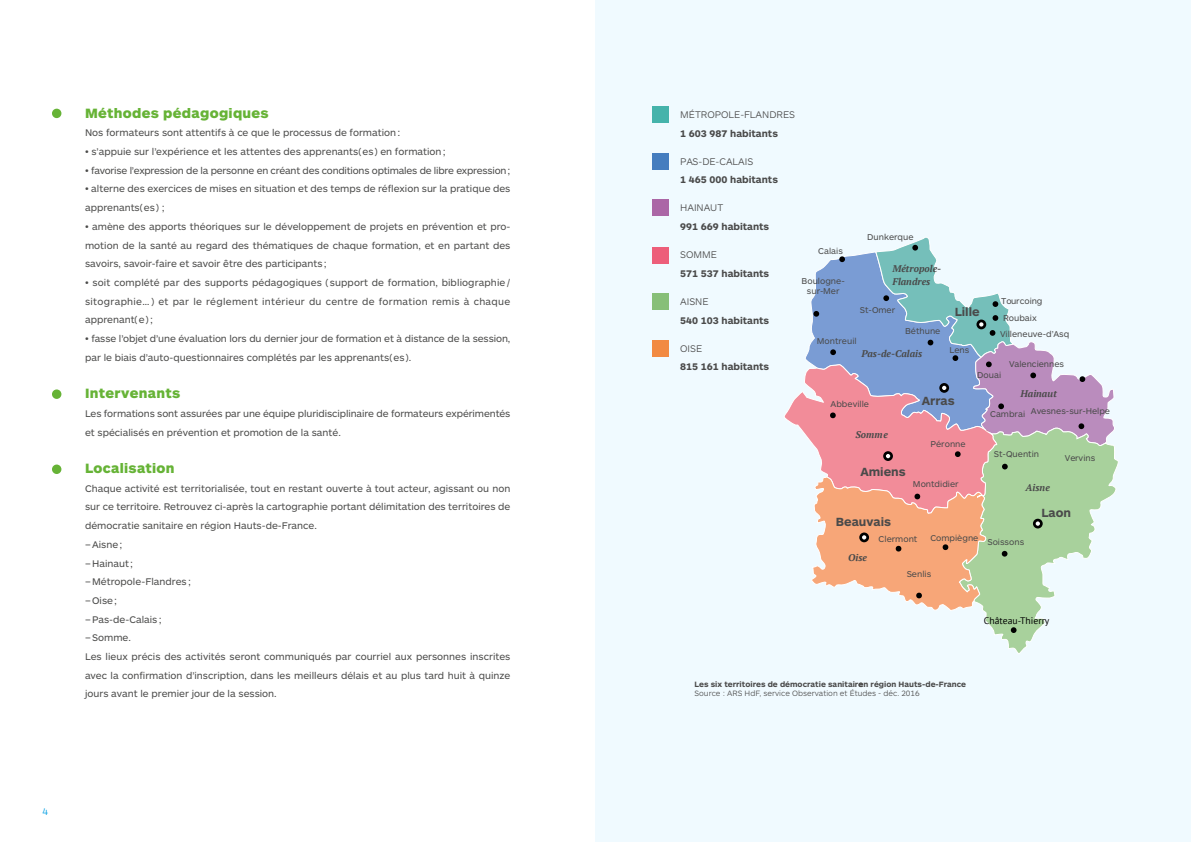
<style>
.page{position:relative;width:1191px;height:842px;background:#fff}
.page>*{position:absolute;margin:0;border:0;box-sizing:border-box;transform-origin:0 0}
.t1{font:900 14px "ARS Maquette";letter-spacing:.02em;color:#66b336}
.t2{font:700 12.3px "ARS Maquette";color:#4a4a4a}
.t3{font:10px/18.7px "ARS Maquette";color:#4a4a49}
.t4{font:700 10px "ARS Maquette";color:#4a4a4a}
.t5{font:10px "ARS Maquette";letter-spacing:-.02em;color:#4a4a49}
.t6{font:300 10px "ARS Maquette";color:#4a4a4a}
.t7{font:300 10px "ARS Maquette";color:#009ee3}
.t8{font:italic 700 9.7px/13.2px "PT Serif";color:#4a4a4a}
.t9{font:9.6px "PT Sans";color:#000}
.t10{font:8.8px/10.5px "ARS Maquette";color:#4a4a4a;text-align:center}
.t11{font:700 8px "ARS Maquette";color:#4a4a4a}
.t12{font:300 8px "ARS Maquette";color:#4a4a4a}
</style>
<div class="page">
<div style="left:595px;top:0;width:596px;height:842px;background:#f0faff"></div>
<svg style="left:784px;top:237px;width:334px;height:417px"></svg>
<div style="left:52px;top:109px;width:9px;height:9px;background:#66b336;border-radius:50%"></div>
<div style="left:52px;top:389px;width:9px;height:10px;background:#66b336;border-radius:50%"></div>
<div style="left:52px;top:464px;width:9px;height:10px;background:#66b336;border-radius:50%"></div>
<div style="left:652px;top:106px;width:16px;height:16px;background:#45b3ab"></div>
<div style="left:652px;top:153px;width:16px;height:16px;background:#457dbf"></div>
<div style="left:652px;top:200px;width:16px;height:16px;background:#ab66a6"></div>
<div style="left:652px;top:247px;width:16px;height:16px;background:#ed5e7a"></div>
<div style="left:652px;top:294px;width:16px;height:16px;background:#87bf78"></div>
<div style="left:653px;top:341px;width:16px;height:16px;background:#f28a42"></div>
<h1 class="t1" style="left:85px;top:104px;width:185px">Méthodes pédagogiques</h1>
<p class="t3" style="left:85px;top:123px;width:317px">Nos formateurs sont attentifs à ce que le processus de formation:</p>
<p class="t3" style="left:85px;top:142px;width:362px">• s’appuie sur l’expérience et les attentes des apprenants(es) en formation;</p>
<p class="t5" style="left:85px;top:164px;width:427px">• favorise l’expression de la personne en créant des conditions optimales de libre expression;</p>
<p class="t3" style="left:85px;top:179px;width:427px">• alterne des exercices de mises en situation et des temps de réflexion sur la pratique des apprenants(es) ;</p>
<p class="t3" style="left:85px;top:217px;width:427px;text-align:justify">• amène des apports théoriques sur le développement de projets en prévention et pro&shy;motion de la santé au regard des thématiques de chaque formation, et en partant des savoirs, savoir-faire et savoir être des participants;</p>
<p class="t3" style="left:85px;top:273px;width:427px;text-align:justify">• soit complété par des supports pédagogiques ( support de formation, bibliographie/ sitographie… ) et par le réglement intérieur du centre de formation remis à chaque apprenant(e);</p>
<p class="t3" style="left:85px;top:329px;width:427px">• fasse l’objet d’une évaluation lors du dernier jour de formation et à distance de la session, par le biais d’auto-questionnaires complétés par les apprenants(es).</p>
<h1 class="t1" style="left:85px;top:384px;width:97px">Intervenants</h1>
<p class="t3" style="left:85px;top:404px;width:427px">Les formations sont assurées par une équipe pluridisciplinaire de formateurs expérimentés et spécialisés en prévention et promotion de la santé.</p>
<h1 class="t1" style="left:85px;top:459px;width:91px">Localisation</h1>
<p class="t3" style="left:85px;top:478px;width:427px">Chaque activité est territorialisée, tout en restant ouverte à tout acteur, agissant ou non sur ce territoire. Retrouvez ci-après la cartographie portant délimitation des territoires de démocratie sanitaire en région Hauts-de-France.<br>–Aisne;<br>–Hainaut;<br>–Métropole-Flandres;<br>–Oise;<br>–Pas-de-Calais;<br>–Somme.<br>Les lieux précis des activités seront communiqués par courriel aux personnes inscrites avec la confirmation d’inscription, dans les meilleurs délais et au plus tard huit à quinze jours avant le premier jour de la session.</p>
<p class="t7" style="left:43px;top:806px;width:7px">4</p>
<p class="t6" style="left:680px;top:108px;width:116px">MÉTROPOLE-FLANDRES</p>
<p class="t4" style="left:680px;top:127px;width:99px">1 603 987 habitants</p>
<p class="t6" style="left:680px;top:155px;width:75px">PAS-DE-CALAIS</p>
<p class="t4" style="left:680px;top:173px;width:99px">1 465 000 habitants</p>
<p class="t6" style="left:680px;top:202px;width:45px">HAINAUT</p>
<p class="t4" style="left:680px;top:220px;width:91px">991 669 habitants</p>
<p class="t6" style="left:680px;top:248px;width:38px">SOMME</p>
<p class="t4" style="left:680px;top:267px;width:91px">571 537 habitants</p>
<p class="t6" style="left:680px;top:295px;width:30px">AISNE</p>
<p class="t4" style="left:680px;top:314px;width:91px">540 103 habitants</p>
<p class="t6" style="left:680px;top:342px;width:24px">OISE</p>
<p class="t4" style="left:680px;top:360px;width:91px">815 161 habitants</p>
<p class="t10" style="left:867px;top:232px;width:48px">Dunkerque</p>
<p class="t10" style="left:818px;top:245px;width:26px">Calais</p>
<p class="t8" style="left:892px;top:262px;width:50px">Métropole-<br>Flandres</p>
<p class="t10" style="left:801px;top:275px;width:45px">Boulogne&shy;sur-Mer</p>
<p class="t10" style="left:1001px;top:295px;width:43px">Tourcoing</p>
<p class="t10" style="left:1003px;top:312px;width:35px">Roubaix</p>
<p class="t10" style="left:1000px;top:328px;width:71px">Villeneuve-d’Asq</p>
<p class="t10" style="left:1009px;top:358px;width:57px">Valenciennes</p>
<p class="t10" style="left:977px;top:370px;width:25px">Douai</p>
<p class="t10" style="left:1031px;top:405px;width:81px">Avesnes-sur-Helpe</p>
<p class="t2" style="left:954px;top:303px;width:27px">Lille</p>
<p class="t10" style="left:859px;top:304px;width:37px">St-Omer</p>
<p class="t10" style="left:905px;top:325px;width:37px">Béthune</p>
<p class="t10" style="left:817px;top:335px;width:41px">Montreuil</p>
<p class="t10" style="left:949px;top:345px;width:21px">Lens</p>
<p class="t8" style="left:861px;top:347px;width:62px">Pas-de-Calais</p>
<p class="t8" style="left:1020px;top:386px;width:38px">Hainaut</p>
<p class="t2" style="left:921px;top:393px;width:35px">Arras</p>
<p class="t10" style="left:830px;top:399px;width:40px">Abbeville</p>
<p class="t10" style="left:990px;top:409px;width:37px">Cambrai</p>
<p class="t8" style="left:855px;top:428px;width:34px">Somme</p>
<p class="t2" style="left:860px;top:464px;width:47px">Amiens</p>
<p class="t10" style="left:930px;top:438px;width:37px">Péronne</p>
<p class="t10" style="left:913px;top:479px;width:47px">Montdidier</p>
<p class="t2" style="left:836px;top:514px;width:57px">Beauvais</p>
<p class="t8" style="left:848px;top:551px;width:20px">Oise</p>
<p class="t10" style="left:878px;top:533px;width:40px">Clermont</p>
<p class="t10" style="left:930px;top:532px;width:50px">Compiègne</p>
<p class="t10" style="left:906px;top:568px;width:26px">Senlis</p>
<p class="t10" style="left:993px;top:448px;width:47px">St-Quentin</p>
<p class="t8" style="left:1025px;top:481px;width:26px">Aisne</p>
<p class="t10" style="left:1064px;top:452px;width:32px">Vervins</p>
<p class="t10" style="left:987px;top:536px;width:38px">Soissons</p>
<p class="t2" style="left:1041px;top:504px;width:31px">Laon</p>
<p class="t9" style="left:984px;top:614px;width:67px">Château-Thierry</p>
<p class="t11" style="left:694px;top:679px;width:273px">Les six territoires de démocratie sanitairen région Hauts-de-France</p>
<p class="t12" style="left:694px;top:688px;width:227px">Source : ARS HdF, service Observation et Études - déc. 2016</p>
</div>
